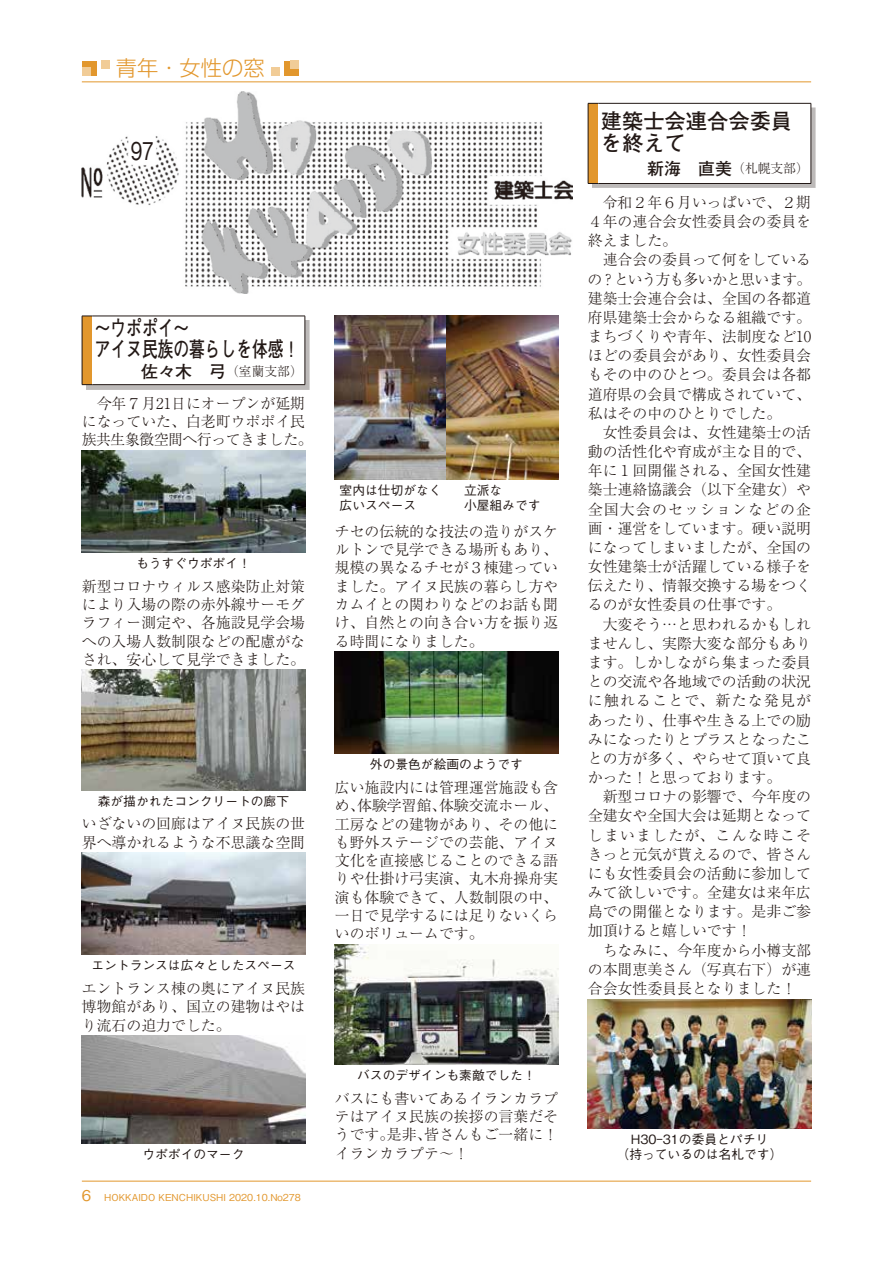
<style>
.page{position:relative;width:893px;height:1263px;background:#fff}
.page>*{position:absolute;margin:0;border:0;box-sizing:border-box;transform-origin:0 0}
.t1{font:500 24.45px "Gothic BBB Pro";color:#221815;scale:.75 1}
.t2{font:700 21.3px/21.3px "Futo Go B101 Pro";color:#221815;scale:.74 1}
.t3{font:700 21.3px/22.4px "Futo Go B101 Pro";color:#221815}
.t4{font:300 21.3px "Shin Go Pro";color:#e2972d}
.t5{font:300 14.85px/19.2px "Ryumin Pro";color:#221815;text-align:justify}
.t6{font:500 12.75px/14.9px "Gothic BBB Pro";color:#221815}
.t7{font:300 12.75px "Ryumin Pro";color:#221815}
.t8{font:500 9.6px "Gothic BBB Pro";color:#e2972d}
.s1{font-family:"Futo Go B101 Pro";font-weight:700;font-size:16.95px}
.s2{font-size:14.85px}
</style>
<div class="page">
<hr style="left:82px;top:1181px;width:729px;height:1px;background:#e2972d">
<hr style="left:82px;top:82px;width:729px;height:1px;background:#e2972d">
<img style="left:82px;top:136px;width:97px;height:70px">
<img style="left:185px;top:92px;width:388px;height:202px">
<div style="left:82px;top:61px;width:15px;height:14px;background:#e2972d"></div>
<div style="left:82px;top:67px;width:8px;height:8px;background:#f1cc97"></div>
<div style="left:101px;top:61px;width:8px;height:8px;background:#f1cc97"></div>
<div style="left:284px;top:61px;width:15px;height:14px;background:#e2972d"></div>
<div style="left:290px;top:61px;width:9px;height:8px;background:#f1cc97"></div>
<div style="left:271px;top:67px;width:9px;height:8px;background:#f1cc97"></div>
<div style="left:86px;top:320px;width:223px;height:69px;background:#221815;opacity:.3"></div>
<div style="left:82px;top:316px;width:11px;height:69px;background:#e2972d"></div>
<div style="left:93px;top:316px;width:212px;height:69px;background:#fff"></div>
<hr style="left:82px;top:316px;width:1px;height:68px;background:#221815">
<hr style="left:93px;top:316px;width:212px;height:1px;background:#221815">
<hr style="left:305px;top:316px;width:1px;height:68px;background:#221815">
<hr style="left:93px;top:384px;width:212px;height:1px;background:#221815">
<img style="left:82px;top:450px;width:223px;height:103px">
<img style="left:335px;top:316px;width:223px;height:163px">
<img style="left:82px;top:670px;width:223px;height:120px">
<img style="left:82px;top:853px;width:223px;height:102px">
<img style="left:82px;top:1036px;width:223px;height:107px">
<img style="left:335px;top:652px;width:223px;height:102px">
<img style="left:335px;top:944px;width:223px;height:120px">
<div style="left:592px;top:107px;width:223px;height:81px;background:#bdbab9"></div>
<div style="left:588px;top:103px;width:11px;height:80px;background:#e2972d"></div>
<div style="left:599px;top:103px;width:212px;height:80px;background:#fff"></div>
<hr style="left:588px;top:104px;width:1px;height:79px;background:#221815">
<hr style="left:599px;top:103px;width:212px;height:1px;background:#221815">
<hr style="left:811px;top:104px;width:1px;height:79px;background:#221815">
<hr style="left:599px;top:183px;width:212px;height:1px;background:#221815">
<img style="left:588px;top:999px;width:223px;height:129px">
<h2 class="t4" style="left:116px;top:51px;width:150px">青年・女性の窓</h2>
<h1 class="t1" style="left:131px;top:131px;width:32px">97</h1>
<h2 class="t2" style="left:95px;top:315px;width:278px">～ウポポイ～<br>アイヌ民族の暮らしを体感！</h2>
<p class="t7" style="left:141px;top:362px;width:163px"><span class="s1">佐々木　弓</span>（室蘭支部）</p>
<p class="t5" style="left:82px;top:393px;width:232px;line-height:18.3px;text-align:left">　今年７月21日にオープンが延期になっていた、白老町ウポポイ民族共生象徴空間へ行ってきました。</p>
<p class="t6" style="left:136px;top:554px;width:116px">もうすぐウポポイ！</p>
<p class="t5" style="left:82px;top:576px;width:225px;line-height:18.3px">新型コロナウィルス感染防止対策により入場の際の赤外線サーモグラフィー測定や、各施設見学会場への入場人数制限などの配慮がなされ、安心して見学できました。</p>
<p class="t6" style="left:98px;top:792px;width:193px">森が描かれたコンクリートの廊下</p>
<p class="t5" style="left:82px;top:813px;width:225px;line-height:18.3px">いざないの回廊はアイヌ民族の世界へ導かれるような不思議な空間</p>
<p class="t6" style="left:91px;top:956px;width:206px">エントランスは広々としたスペース</p>
<p class="t5" style="left:82px;top:978px;width:225px;line-height:18.3px">エントランス棟の奥にアイヌ民族博物館があり、国立の建物はやはり流石の迫力でした。</p>
<p class="t6" style="left:142px;top:1145px;width:104px">ウポポイのマーク</p>
<p class="t8" style="left:82px;top:1190px;width:221px"><span class="s2">6</span> HOKKAIDO KENCHIKUSHI 2020.10.No278</p>
<p class="t6" style="left:340px;top:481px;width:104px">室内は仕切がなく広いスペース　　</p>
<p class="t6" style="left:464px;top:481px;width:78px">立派な　　　小屋組みです</p>
<p class="t5" style="left:335px;top:521px;width:225px;line-height:18.3px">チセの伝統的な技法の造りがスケルトンで見学できる場所もあり、規模の異なるチセが３棟建っていました。アイヌ民族の暮らし方やカムイとの関わりなどのお話も聞け、自然との向き合い方を振り返る時間になりました。</p>
<p class="t6" style="left:370px;top:755px;width:155px">外の景色が絵画のようです</p>
<p class="t5" style="left:335px;top:777px;width:225px;line-height:18.3px">広い施設内には管理運営施設も含め、体験学習館、体験交流ホール、工房などの建物があり、その他にも野外ステージでの芸能、アイヌ文化を直接感じることのできる語りや仕掛け弓実演、丸木舟操舟実演も体験できて、人数制限の中、一日で見学するには足りないくらいのボリュームです。</p>
<p class="t6" style="left:357px;top:1066px;width:180px">バスのデザインも素敵でした！</p>
<p class="t5" style="left:335px;top:1088px;width:225px;line-height:18.3px">バスにも書いてあるイランカラプテはアイヌ民族の挨拶の言葉だそうです。是非、皆さんもご一緒に！イランカラプテ～！</p>
<h2 class="t3" style="left:601px;top:107px;width:193px">建築士会連合会委員を終えて</h2>
<p class="t7" style="left:647px;top:158px;width:163px"><span class="s1">新海　直美</span>（札幌支部）</p>
<p class="t5" style="left:588px;top:191px;width:225px;text-align:left">　令和２年６月いっぱいで、２期<br>４年の連合会女性委員会の委員を終えました。<br>　連合会の委員って何をしているの？という方も多いかと思います。建築士会連合会は、全国の各都道府県建築士会からなる組織です。まちづくりや青年、法制度など10ほどの委員会があり、女性委員会もその中のひとつ。委員会は各都道府県の会員で構成されていて、私はその中のひとりでした。<br>　女性委員会は、女性建築士の活動の活性化や育成が主な目的で、年に１回開催される、全国女性建築士連絡協議会（以下全建女）や全国大会のセッションなどの企画・運営をしています。硬い説明になってしまいましたが、全国の女性建築士が活躍している様子を伝えたり、情報交換する場をつくるのが女性委員の仕事です。<br>　大変そう…と思われるかもしれませんし、実際大変な部分もあります。しかしながら集まった委員との交流や各地域での活動の状況に触れることで、新たな発見があったり、仕事や生きる上での励みになったりとプラスとなったことの方が多く、やらせて頂いて良かった！と思っております。<br>　新型コロナの影響で、今年度の全建女や全国大会は延期となってしまいましたが、こんな時こそきっと元気が貰えるので、皆さんにも女性委員会の活動に参加してみて欲しいです。全建女は来年広島での開催となります。是非ご参加頂けると嬉しいです！<br>　ちなみに、今年度から小樽支部の本間恵美さん（写真右下）が連合会女性委員長となりました！</p>
<p class="t6" style="left:617px;top:1130px;width:167px;text-align:center">H30-31の委員とパチリ<br>（持っているのは名札です）</p>
</div>
